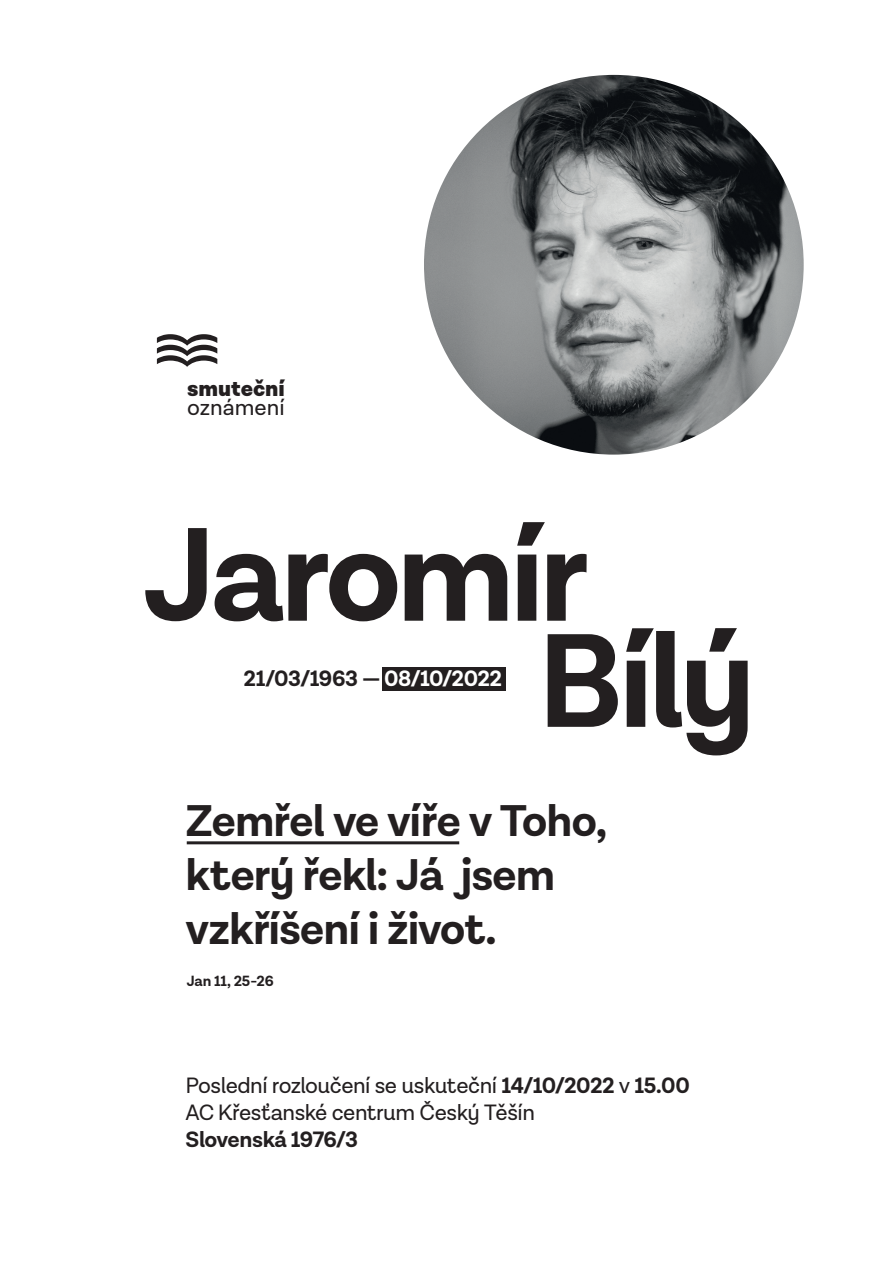
<style>
.page{position:relative;width:893px;height:1263px;background:#fff}
.page>*{position:absolute;margin:0;border:0;box-sizing:border-box;transform-origin:0 0}
.t1{font:700 135px/106.1px "Lota Grotesque Alt 2";letter-spacing:-.04em;color:#231f20}
.t2{font:700 45px/54px "Lota Grotesque Alt 2";letter-spacing:-.025em;color:#231f20}
.t3{font:22.5px/27px "Lota Grotesque Alt 2";letter-spacing:-.02em;color:#231f20}
.t4{font:700 22.5px "Lota Grotesque Alt 2";letter-spacing:-.02em;color:#231f20}
.t5{font:900 22.5px "Lota Grotesque Alt 3";color:#231f20}
.t6{font:22.5px "Lota Grotesque Alt 3";color:#231f20}
.t7{font:700 15px "Lota Grotesque Alt 2";letter-spacing:-.01em;color:#231f20}
.s1{color:#fff}
.s2{font-weight:700}
</style>
<div class="page">
<div style="left:382px;top:667px;width:123px;height:23px;background:#231f20"></div>
<img style="left:424px;top:75px;width:380px;height:380px;border-radius:190px">
<svg style="left:157px;top:334px;width:60px;height:33px"></svg>
<hr style="left:187px;top:841px;width:272px;height:3px;background:#231f20">
<p class="t5" style="left:187px;top:375px;width:99px">smuteční</p>
<p class="t6" style="left:187px;top:395px;width:99px">oznámení</p>
<h1 class="t1" style="left:537px;top:527px;width:220px;text-indent:-394px">Jaromír<br>Bílý</h1>
<p class="t4" style="left:243px;top:666px;width:260px">21/03/1963 — <span class="s1">08/10/2022</span></p>
<h2 class="t2" style="left:185px;top:795px;width:423px">Zemřel ve víře v Toho, který řekl: Já jsem vzkříšení i život.</h2>
<p class="t7" style="left:187px;top:972px;width:88px">Jan 11, 25-26</p>
<p class="t3" style="left:185px;top:1072px;width:506px">Poslední rozloučení se uskuteční <span class="s2">14/10/2022</span> v <span class="s2">15.00<br></span>AC Křesťanské centrum Český Těšín</p>
<p class="t4" style="left:185px;top:1126px;width:174px">Slovenská 1976/3</p>
</div>
